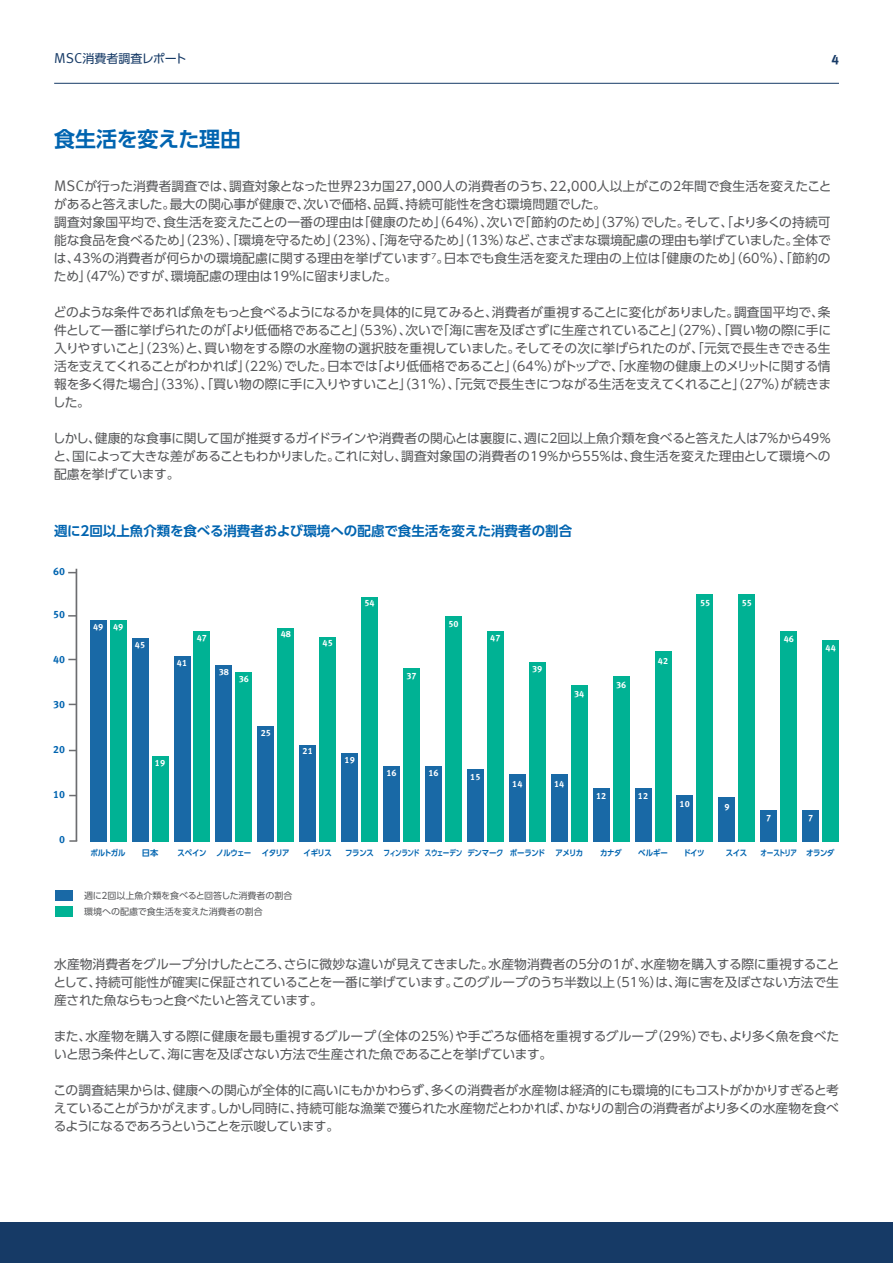
<style>
.page{position:relative;width:893px;height:1263px;background:#fff}
.page>*{position:absolute;margin:0;border:0;box-sizing:border-box;transform-origin:0 0}
.t1{font:700 21px "UD Shin Go Pro De";letter-spacing:-.01em;color:#0164b0}
.t2{font:700 13.5px "UD Shin Go Pro De";color:#0164b0}
.t3{font:700 13.5px "Meta Pro";color:#163a66}
.t4{font:12.75px/18px "UD Shin Go Pro";letter-spacing:-.01em;color:#57585a;text-align:justify}
.t5{font:12px "UD Shin Go Pro";letter-spacing:-.005em;color:#163a66}
.t6{font:700 10.5px "Meta Offc Pro";color:#0164b0}
.t7{font:700 9px "Meta Offc Pro";color:#fff}
.t8{font:9px/15.6px "UD Shin Go Pro";color:#57585a}
.t9{font:700 8.25px "UD Shin Go Pro De";letter-spacing:-.05em;color:#0164b0;scale:.9 1}
.t10{font:700 8.25px "UD Shin Go Pro De";letter-spacing:-.05em;color:#0164b0;scale:.8 1}
.t11{font:700 8.25px "UD Shin Go Pro De";letter-spacing:-.05em;color:#0164b0}
.s1{font-family:"Meta Pro";font-size:14.4px}
.s2{font-family:"Meta Pro";font-size:15.3px}
</style>
<div class="page">
<hr style="left:54px;top:83px;width:785px;height:1px;background:#163a66">
<div style="left:0;top:1222px;width:893px;height:41px;background:#163a66"></div>
<svg style="left:69px;top:840px;width:8px;height:2px"></svg>
<hr style="left:76px;top:569px;width:1px;height:272px;background:#6c6d70">
<svg style="left:68px;top:615px;width:8px;height:2px"></svg>
<div style="left:56px;top:891px;width:17px;height:10px;background:#1969a6"></div>
<div style="left:56px;top:906px;width:17px;height:10px;background:#00b294"></div>
<div style="left:342px;top:753px;width:16px;height:89px;background:#1969a6"></div>
<div style="left:362px;top:597px;width:16px;height:245px;background:#00b294"></div>
<div style="left:300px;top:746px;width:16px;height:96px;background:#1969a6"></div>
<div style="left:320px;top:637px;width:16px;height:205px;background:#00b294"></div>
<div style="left:803px;top:810px;width:16px;height:32px;background:#1969a6"></div>
<div style="left:823px;top:640px;width:16px;height:202px;background:#00b294"></div>
<div style="left:258px;top:726px;width:16px;height:116px;background:#1969a6"></div>
<div style="left:278px;top:628px;width:16px;height:214px;background:#00b294"></div>
<div style="left:467px;top:769px;width:16px;height:73px;background:#1969a6"></div>
<div style="left:487px;top:632px;width:16px;height:210px;background:#00b294"></div>
<div style="left:90px;top:620px;width:16px;height:222px;background:#1969a6"></div>
<div style="left:110px;top:620px;width:16px;height:222px;background:#00b294"></div>
<div style="left:132px;top:638px;width:16px;height:204px;background:#1969a6"></div>
<div style="left:152px;top:756px;width:16px;height:86px;background:#00b294"></div>
<div style="left:174px;top:656px;width:16px;height:186px;background:#1969a6"></div>
<div style="left:194px;top:632px;width:16px;height:210px;background:#00b294"></div>
<div style="left:216px;top:665px;width:16px;height:177px;background:#1969a6"></div>
<div style="left:236px;top:672px;width:16px;height:170px;background:#00b294"></div>
<div style="left:509px;top:774px;width:16px;height:68px;background:#1969a6"></div>
<div style="left:529px;top:662px;width:16px;height:180px;background:#00b294"></div>
<div style="left:635px;top:789px;width:16px;height:53px;background:#1969a6"></div>
<div style="left:655px;top:651px;width:16px;height:191px;background:#00b294"></div>
<div style="left:677px;top:795px;width:16px;height:47px;background:#1969a6"></div>
<div style="left:697px;top:594px;width:16px;height:248px;background:#00b294"></div>
<div style="left:719px;top:798px;width:16px;height:44px;background:#1969a6"></div>
<div style="left:739px;top:594px;width:16px;height:248px;background:#00b294"></div>
<div style="left:761px;top:810px;width:16px;height:32px;background:#1969a6"></div>
<div style="left:781px;top:632px;width:16px;height:210px;background:#00b294"></div>
<div style="left:551px;top:774px;width:16px;height:68px;background:#1969a6"></div>
<div style="left:571px;top:685px;width:16px;height:157px;background:#00b294"></div>
<div style="left:593px;top:789px;width:16px;height:53px;background:#1969a6"></div>
<div style="left:613px;top:677px;width:16px;height:165px;background:#00b294"></div>
<div style="left:384px;top:766px;width:16px;height:76px;background:#1969a6"></div>
<div style="left:403px;top:668px;width:17px;height:174px;background:#00b294"></div>
<div style="left:425px;top:766px;width:17px;height:76px;background:#1969a6"></div>
<div style="left:445px;top:616px;width:16px;height:226px;background:#00b294"></div>
<p class="t5" style="left:54px;top:48px;width:134px"><span class="s1">MSC</span>消費者調査レポート</p>
<p class="t3" style="left:831px;top:51px;width:9px">4</p>
<h1 class="t1" style="left:54px;top:122px;width:189px">食生活を変えた理由</h1>
<p class="t4" style="left:54px;top:177px;width:779px;text-align:left"><span class="s2">MSC</span>が行った消費者調査では、調査対象となった世界23カ国27<span class="s2">,</span>000人の消費者のうち、22<span class="s2">,</span>000人以上がこの2年間で食生活を変えたことがあると答えました。最大の関心事が健康で、次いで価格、品質、持続可能性を含む環境問題でした。<br>調査対象国平均で、食生活を変えたことの一番の理由は「健康のため」（64％）、次いで「節約のため」（37％）でした。そして、「より多くの持続可能な食品を食べるため」（23％）、「環境を守るため」（23％）、「海を守るため」（13％）など、さまざまな環境配慮の理由も挙げていました。全体では、43％の消費者が何らかの環境配慮に関する理由を挙げています<sup>7</sup>。日本でも食生活を変えた理由の上位は「健康のため」（60<span class="s2">%</span>）、「節約のため」（47<span class="s2">%</span>）ですが、環境配慮の理由は19<span class="s2">%</span>に留まりました。</p>
<p class="t4" style="left:53px;top:303px;width:780px">どのような条件であれば魚をもっと食べるようになるかを具体的に見てみると、消費者が重視することに変化がありました。調査国平均で、条件として一番に挙げられたのが「より低価格であること」（53％）、次いで「海に害を及ぼさずに生産されていること」（27％）、「買い物の際に手に入りやすいこと」（23％）と、買い物をする際の水産物の選択肢を重視していました。そしてその次に挙げられたのが、「元気で長生きできる生活を支えてくれることがわかれば」（22％）でした。日本では「より低価格であること」（64<span class="s2">%</span>）がトップで、「水産物の健康上のメリットに関する情報を多く得た場合」（33％）、「買い物の際に手に入りやすいこと」（31<span class="s2">%</span>）、「元気で長生きにつながる生活を支えてくれること」（27<span class="s2">%</span>）が続きました。</p>
<p class="t4" style="left:53px;top:429px;width:780px">しかし、健康的な食事に関して国が推奨するガイドラインや消費者の関心とは裏腹に、週に2回以上魚介類を食べると答えた人は7％から49％と、国によって大きな差があることもわかりました。これに対し、調査対象国の消費者の19％から55％は、食生活を変えた理由として環境への配慮を挙げています。</p>
<p class="t2" style="left:54px;top:520px;width:520px">週に2回以上魚介類を食べる消費者および環境への配慮で食生活を変えた消費者の割合</p>
<p class="t6" style="left:53px;top:563px;width:13px">60</p>
<p class="t6" style="left:53px;top:606px;width:13px">50</p>
<p class="t6" style="left:53px;top:651px;width:13px">40</p>
<p class="t6" style="left:53px;top:696px;width:13px">30</p>
<p class="t6" style="left:53px;top:741px;width:13px">20</p>
<p class="t6" style="left:53px;top:786px;width:13px">10</p>
<p class="t6" style="left:59px;top:831px;width:7px">0</p>
<p class="t7" style="left:364px;top:596px;width:12px">54</p>
<p class="t7" style="left:700px;top:596px;width:12px">55</p>
<p class="t7" style="left:742px;top:596px;width:12px">55</p>
<p class="t7" style="left:93px;top:620px;width:32px">49 49</p>
<p class="t7" style="left:135px;top:638px;width:12px">45</p>
<p class="t7" style="left:197px;top:631px;width:12px">47</p>
<p class="t7" style="left:281px;top:627px;width:12px">48</p>
<p class="t7" style="left:323px;top:636px;width:12px">45</p>
<p class="t7" style="left:448px;top:616px;width:12px">50</p>
<p class="t7" style="left:490px;top:630px;width:12px">47</p>
<p class="t7" style="left:784px;top:632px;width:12px">46</p>
<p class="t7" style="left:826px;top:641px;width:12px">44</p>
<p class="t7" style="left:177px;top:656px;width:12px">41</p>
<p class="t7" style="left:219px;top:665px;width:12px">38</p>
<p class="t7" style="left:239px;top:671px;width:12px">36</p>
<p class="t7" style="left:406px;top:668px;width:12px">37</p>
<p class="t7" style="left:532px;top:662px;width:12px">39</p>
<p class="t7" style="left:616px;top:678px;width:12px">36</p>
<p class="t7" style="left:658px;top:653px;width:12px">42</p>
<p class="t7" style="left:574px;top:686px;width:12px">34</p>
<p class="t7" style="left:261px;top:726px;width:12px">25</p>
<p class="t7" style="left:303px;top:744px;width:12px">21</p>
<p class="t7" style="left:155px;top:755px;width:12px">19</p>
<p class="t7" style="left:345px;top:753px;width:12px">19</p>
<p class="t7" style="left:386px;top:766px;width:12px">16</p>
<p class="t7" style="left:428px;top:766px;width:12px">16</p>
<p class="t7" style="left:470px;top:770px;width:12px">15</p>
<p class="t7" style="left:512px;top:776px;width:12px">14</p>
<p class="t7" style="left:554px;top:776px;width:12px">14</p>
<p class="t7" style="left:596px;top:789px;width:12px">12</p>
<p class="t7" style="left:638px;top:789px;width:12px">12</p>
<p class="t7" style="left:680px;top:797px;width:12px">10</p>
<p class="t7" style="left:724px;top:800px;width:7px">9</p>
<p class="t7" style="left:766px;top:810px;width:7px">7</p>
<p class="t7" style="left:808px;top:810px;width:7px">7</p>
<p class="t9" style="left:91px;top:846px;width:41px">ポルトガル</p>
<p class="t11" style="left:142px;top:846px;width:18px">日本</p>
<p class="t9" style="left:178px;top:846px;width:34px">スペイン</p>
<p class="t9" style="left:216px;top:846px;width:40px">ノルウェー</p>
<p class="t9" style="left:262px;top:846px;width:32px">イタリア</p>
<p class="t9" style="left:304px;top:846px;width:33px">イギリス</p>
<p class="t9" style="left:345px;top:846px;width:33px">フランス</p>
<p class="t10" style="left:425px;top:846px;width:49px">スウェーデン</p>
<p class="t9" style="left:467px;top:846px;width:42px">デンマーク</p>
<p class="t9" style="left:510px;top:846px;width:41px">ポーランド</p>
<p class="t10" style="left:384px;top:846px;width:47px">フィンランド</p>
<p class="t9" style="left:555px;top:846px;width:32px">アメリカ</p>
<p class="t9" style="left:600px;top:846px;width:26px">カナダ</p>
<p class="t9" style="left:638px;top:846px;width:34px">ベルギー</p>
<p class="t9" style="left:683px;top:846px;width:25px">ドイツ</p>
<p class="t9" style="left:726px;top:846px;width:25px">スイス</p>
<p class="t10" style="left:760px;top:846px;width:47px">オーストリア</p>
<p class="t9" style="left:806px;top:846px;width:33px">オランダ</p>
<p class="t8" style="left:84px;top:887px;width:210px">週に2回以上魚介類を食べると回答した消費者の割合環境への配慮で食生活を変えた消費者の割合</p>
<p class="t4" style="left:53px;top:955px;width:788px">水産物消費者をグループ分けしたところ、さらに微妙な違いが見えてきました。水産物消費者の5分の1が、水産物を購入する際に重視することとして、持続可能性が確実に保証されていることを一番に挙げています。このグループのうち半数以上（51％）は、海に害を及ぼさない方法で生産された魚ならもっと食べたいと答えています。</p>
<p class="t4" style="left:54px;top:1027px;width:787px">また、水産物を購入する際に健康を最も重視するグループ（全体の25％）や手ごろな価格を重視するグループ（29％）でも、より多く魚を食べたいと思う条件として、海に害を及ぼさない方法で生産された魚であることを挙げています。</p>
<p class="t4" style="left:53px;top:1081px;width:787px">この調査結果からは、健康への関心が全体的に高いにもかかわらず、多くの消費者が水産物は経済的にも環境的にもコストがかかりすぎると考えていることがうかがえます。しかし同時に、持続可能な漁業で獲られた水産物だとわかれば、かなりの割合の消費者がより多くの水産物を食べるようになるであろうということを示唆しています。</p>
</div>
